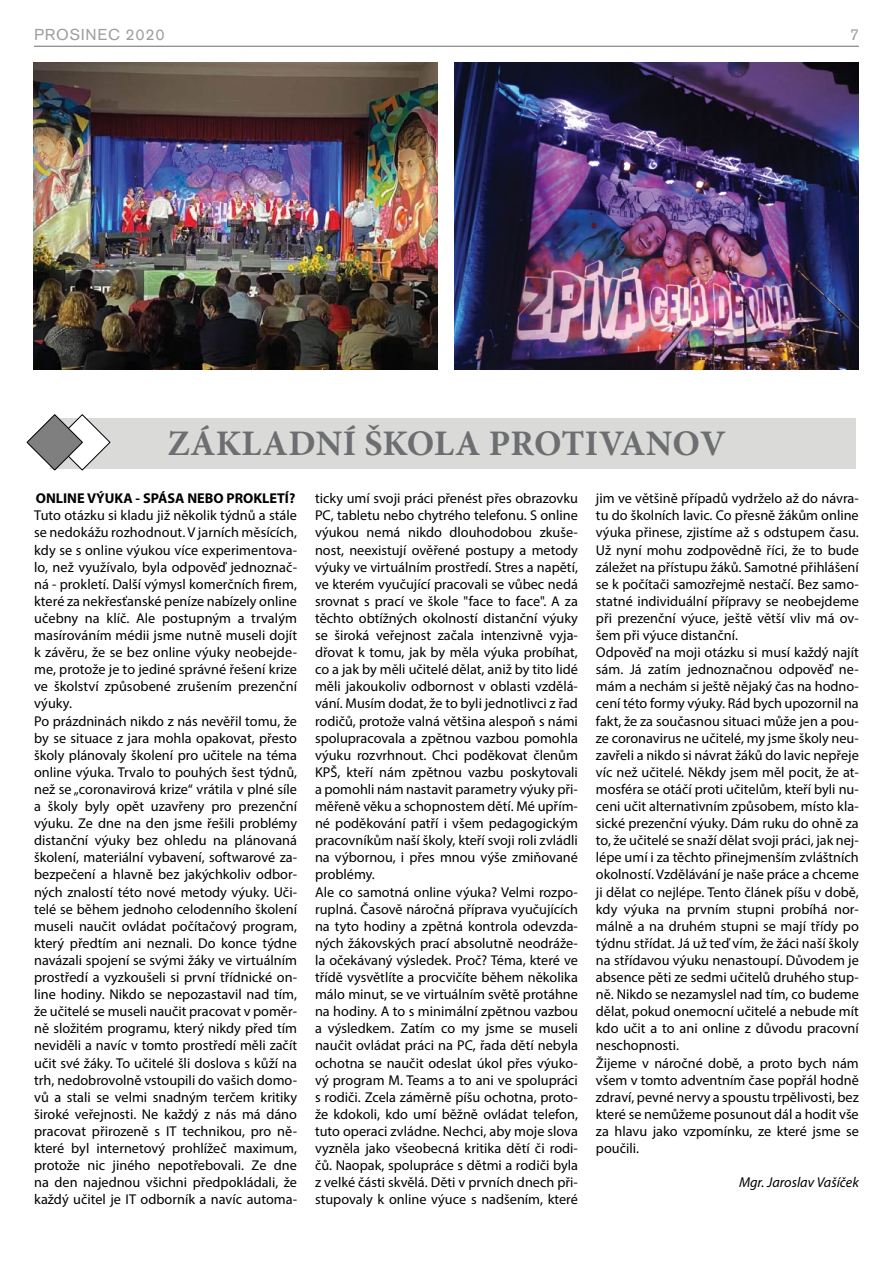
<style>
.page{position:relative;width:893px;height:1263px;background:#fff}
.page>*{position:absolute;margin:0;border:0;box-sizing:border-box;transform-origin:0 0}
.t1{font:700 36px "Minion Pro";letter-spacing:.005em;color:#6d6e71}
.t2{font:16.5px "Accius TEE";letter-spacing:.045em;color:#9d9fa2}
.t3{font:14.25px/17.1px "Myriad Pro";color:#000}
.t4{font:700 14.25px "Myriad Pro";color:#000}
.t5{font:italic 14.25px "Myriad Pro";color:#000}
</style>
<div class="page">
<hr style="left:34px;top:46px;width:825px;height:1px;background:#6d6e71">
<div style="left:50px;top:418px;width:806px;height:50px;background:#dadad9"></div>
<svg style="left:27px;top:414px;width:83px;height:56px"></svg>
<img style="left:34px;top:63px;width:404px;height:307px">
<img style="left:455px;top:63px;width:404px;height:307px">
<p class="t2" style="left:34px;top:25px;width:132px">PROSINEC 2020</p>
<p class="t2" style="left:850px;top:25px;width:11px">7</p>
<h1 class="t1" style="left:167px;top:418px;width:73px">ZÁKLA</h1>
<h1 class="t1" style="left:288px;top:418px;width:120px">DNÍ ŠKOLA</h1>
<h1 class="t1" style="left:489px;top:418px;width:25px">PROT</h1>
<h1 class="t1" style="left:585px;top:418px;width:115px">IVANOV</h1>
<p class="t4" style="left:36px;top:489px;width:261px">ONLINE VÝUKA - SPÁSA NEBO PROKLETÍ?</p>
<p class="t3" style="left:34px;top:507px;width:264px">Tuto otázku si kladu již několik týdnů a stále se nedokážu rozhodnout. V jarních měsících, kdy se s online výukou více experimentova&shy;lo, než využívalo, byla odpověď jednoznač&shy;ná - prokletí. Další výmysl komerčních firem, které za nekřesťanské peníze nabízely online učebny na klíč. Ale postupným a trvalým masírováním médii jsme nutně museli dojít k závěru, že se bez online výuky neobejde&shy;me, protože je to jediné správné řešení krize ve školství způsobené zrušením prezenční výuky.<br>Po prázdninách nikdo z nás nevěřil tomu, že by se situace z jara mohla opakovat, přesto školy plánovaly školení pro učitele na téma online výuka. Trvalo to pouhých šest týdnů, než se „coronavirová krize“ vrátila v plné síle a školy byly opět uzavřeny pro prezenční výuku. Ze dne na den jsme řešili problémy distanční výuky bez ohledu na plánovaná školení, materiální vybavení, softwarové za&shy;bezpečení a hlavně bez jakýchkoliv odbor&shy;ných znalostí této nové metody výuky. Uči&shy;telé se během jednoho celodenního školení museli naučit ovládat počítačový program, který předtím ani neznali. Do konce týdne navázali spojení se svými žáky ve virtuálním prostředí a vyzkoušeli si první třídnické on&shy;line hodiny. Nikdo se nepozastavil nad tím, že učitelé se museli naučit pracovat v poměr&shy;ně složitém programu, který nikdy před tím neviděli a navíc v tomto prostředí měli začít učit své žáky. To učitelé šli doslova s kůží na trh, nedobrovolně vstoupili do vašich domo&shy;vů a stali se velmi snadným terčem kritiky široké veřejnosti. Ne každý z nás má dáno pracovat přirozeně s IT technikou, pro ně&shy;které byl internetový prohlížeč maximum, protože nic jiného nepotřebovali. Ze dne na den najednou všichni předpokládali, že každý učitel je IT odborník a navíc automa-</p>
<p class="t3" style="left:315px;top:490px;width:264px">ticky umí svoji práci přenést přes obrazovku PC, tabletu nebo chytrého telefonu. S online výukou nemá nikdo dlouhodobou zkuše&shy;nost, neexistují ověřené postupy a metody výuky ve virtuálním prostředí. Stres a napětí, ve kterém vyučující pracovali se vůbec nedá srovnat s prací ve škole "face to face". A za těchto obtížných okolností distanční výuky se široká veřejnost začala intenzivně vyja&shy;dřovat k tomu, jak by měla výuka probíhat, co a jak by měli učitelé dělat, aniž by tito lidé měli jakoukoliv odbornost v oblasti vzdělá&shy;vání. Musím dodat, že to byli jednotlivci z řad rodičů, protože valná většina alespoň s námi spolupracovala a zpětnou vazbou pomohla výuku rozvrhnout. Chci poděkovat členům KPŠ, kteří nám zpětnou vazbu poskytovali a pomohli nám nastavit parametry výuky při&shy;měřeně věku a schopnostem dětí. Mé upřím&shy;né poděkování patří i všem pedagogickým pracovníkům naší školy, kteří svoji roli zvládli na výbornou, i přes mnou výše zmiňované problémy.<br>Ale co samotná online výuka? Velmi rozpo&shy;ruplná. Časově náročná příprava vyučujících na tyto hodiny a zpětná kontrola odevzda&shy;ných žákovských prací absolutně neodráže&shy;la očekávaný výsledek. Proč? Téma, které ve třídě vysvětlíte a procvičíte během několika málo minut, se ve virtuálním světě protáhne na hodiny. A to s minimální zpětnou vazbou a výsledkem. Zatím co my jsme se museli naučit ovládat práci na PC, řada dětí nebyla ochotna se naučit odeslat úkol přes výuko&shy;vý program M. Teams a to ani ve spolupráci s rodiči. Zcela záměrně píšu ochotna, proto&shy;že kdokoli, kdo umí běžně ovládat telefon, tuto operaci zvládne. Nechci, aby moje slova vyzněla jako všeobecná kritika dětí či rodi&shy;čů. Naopak, spolupráce s dětmi a rodiči byla z velké části skvělá. Děti v prvních dnech při&shy;stupovaly k online výuce s nadšením, které</p>
<p class="t3" style="left:596px;top:490px;width:264px">jim ve většině případů vydrželo až do návra&shy;tu do školních lavic. Co přesně žákům online výuka přinese, zjistíme až s odstupem času.<br>Už nyní mohu zodpovědně říci, že to bude záležet na přístupu žáků. Samotné přihlášení se k počítači samozřejmě nestačí. Bez samo&shy;statné individuální přípravy se neobejdeme při prezenční výuce, ještě větší vliv má ov&shy;šem při výuce distanční.<br>Odpověď na moji otázku si musí každý najít sám. Já zatím jednoznačnou odpověď ne&shy;mám a nechám si ještě nějaký čas na hodno&shy;cení této formy výuky. Rád bych upozornil na fakt, že za současnou situaci může jen a pou&shy;ze coronavirus ne učitelé, my jsme školy neu&shy;zavřeli a nikdo si návrat žáků do lavic nepřeje víc než učitelé. Někdy jsem měl pocit, že at&shy;mosféra se otáčí proti učitelům, kteří byli nu&shy;ceni učit alternativním způsobem, místo kla&shy;sické prezenční výuky. Dám ruku do ohně za to, že učitelé se snaží dělat svoji práci, jak nej&shy;lépe umí i za těchto přinejmenším zvláštních okolností. Vzdělávání je naše práce a chceme ji dělat co nejlépe. Tento článek píšu v době, kdy výuka na prvním stupni probíhá nor&shy;málně a na druhém stupni se mají třídy po týdnu střídat. Já už teď vím, že žáci naší školy na střídavou výuku nenastoupí. Důvodem je absence pěti ze sedmi učitelů druhého stup&shy;ně. Nikdo se nezamyslel nad tím, co budeme dělat, pokud onemocní učitelé a nebude mít kdo učit a to ani online z důvodu pracovní neschopnosti.<br>Žijeme v náročné době, a proto bych nám všem v tomto adventním čase popřál hodně zdraví, pevné nervy a spoustu trpělivosti, bez které se nemůžeme posunout dál a hodit vše za hlavu jako vzpomínku, ze které jsme se poučili.</p>
<p class="t5" style="left:739px;top:1174px;width:121px">Mgr. Jaroslav Vašíček</p>
</div>
